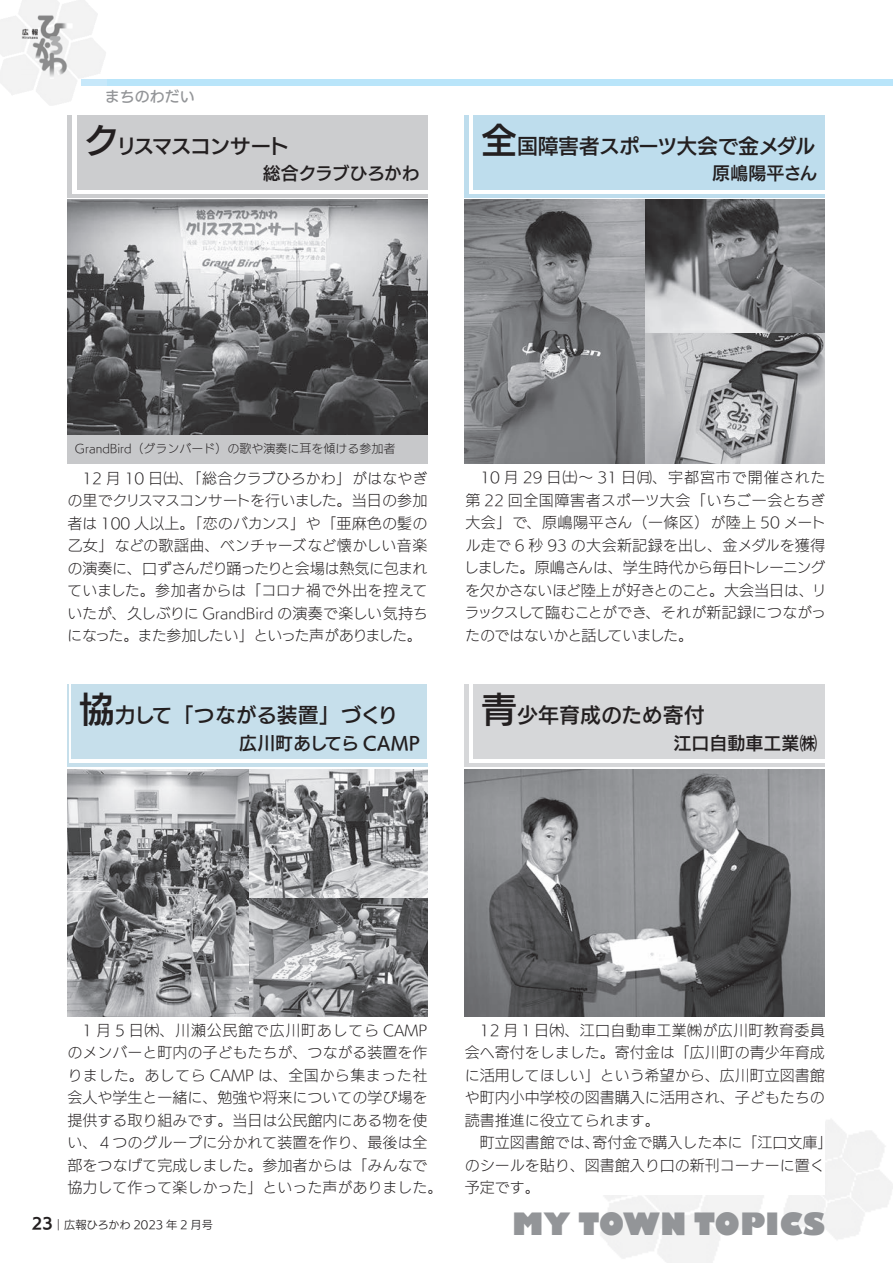
<style>
.page{position:relative;width:893px;height:1263px;background:#fff}
.page>*{position:absolute;margin:0;border:0;box-sizing:border-box;transform-origin:0 0}
.t1{font:800 30px "Gill Sans";color:#939598}
.t2{font:21px "UD Kakugo Small Pr 6 N DB";letter-spacing:-.03em;color:#231f20}
.t3{font:21px "UD Kakugo Small Pr 6 N DB";color:#231f20}
.t4{font:21px "UD Kakugo Small Pr 6 N DB";letter-spacing:-.095em;color:#231f20}
.t5{font:18px "UD Kakugo Small Pr 6 N DB";color:#231f20}
.t6{font:15px/22.5px "UD Kakugo Small Pr 6 N L";color:#231f20;text-align:justify}
.t7{font:15px "UD Marugo Small Pr 6 N DB";color:#939598}
.t8{font:12px "UD Kakugo Small Pr 6 N L";color:#231f20}
.t9{font:11.25px "UD Kakugo Small Pr 6 N R";color:#231f20}
.s1{font-size:36px}
.s2{font-family:"UD Kakugo Small Pr 6 N B";font-size:15px}
</style>
<div class="page">
<img style="left:465px;top:770px;width:360px;height:246px">
<img style="left:67px;top:200px;width:360px;height:235px">
<img style="left:465px;top:200px;width:360px;height:263px">
<div style="left:67px;top:685px;width:360px;height:82px;background:#c6dfeb"></div>
<div style="left:69px;top:685px;width:358px;height:78px;background:#fff"></div>
<div style="left:71px;top:685px;width:356px;height:74px;background:#c6dfeb"></div>
<div style="left:465px;top:685px;width:360px;height:82px;background:#d6d7d9"></div>
<div style="left:469px;top:685px;width:356px;height:78px;background:#fff"></div>
<div style="left:474px;top:685px;width:351px;height:74px;background:#d6d7d9"></div>
<svg style="left:67px;top:115px;width:360px;height:83px;fill:#cccdcf"></svg>
<svg style="left:72px;top:115px;width:355px;height:78px"></svg>
<div style="left:77px;top:115px;width:350px;height:74px;background:#cccdcf"></div>
<svg style="left:465px;top:115px;width:360px;height:83px;fill:#bedded"></svg>
<svg style="left:469px;top:115px;width:356px;height:78px"></svg>
<div style="left:474px;top:115px;width:351px;height:74px;background:#bedded"></div>
<div style="left:67px;top:435px;width:360px;height:28px;background:#c7c8ca"></div>
<img style="left:67px;top:770px;width:360px;height:246px">
<div style="left:82px;top:79px;width:811px;height:7px;background:#b9e5fa"></div>
<img style="left:82px;top:79px;width:24px;height:7px">
<img style="left:22px;top:15px;width:51px;height:64px">
<p class="t7" style="left:105px;top:88px;width:91px">まちのわだい</p>
<h2 class="t4" style="left:84px;top:134px;width:207px"><span class="s1">ク</span>リスマスコンサート</h2>
<p class="t5" style="left:263px;top:163px;width:158px">総合クラブひろかわ</p>
<h2 class="t2" style="left:481px;top:134px;width:336px"><span class="s1">全</span>国障害者スポーツ大会で金メダル</h2>
<p class="t5" style="left:712px;top:163px;width:107px">原嶋陽平さん</p>
<p class="t8" style="left:75px;top:437px;width:322px">GrandBird（グランバード）の歌や演奏に耳を傾ける参加者</p>
<p class="t6" style="left:67px;top:466px;width:362px">　12 月 10 日㈯、「総合クラブひろかわ」がはなやぎの里でクリスマスコンサートを行いました。当日の参加者は 100 人以上。「恋のバカンス」や「亜麻色の髪の乙女」などの歌謡曲、ベンチャーズなど懐かしい音楽の演奏に、口ずさんだり踊ったりと会場は熱気に包まれていました。参加者からは「コロナ禍で外出を控えていたが、久しぶりに GrandBird の演奏で楽しい気持ちになった。また参加したい」といった声がありました。</p>
<p class="t6" style="left:464px;top:465px;width:364px">　10 月 29 日㈯～ 31 日㈪、宇都宮市で開催された第 22 回全国障害者スポーツ大会「いちご一会とちぎ大会」で、原嶋陽平さん（一條区）が陸上 50 メートル走で 6 秒 93 の大会新記録を出し、金メダルを獲得しました。原嶋さんは、学生時代から毎日トレーニングを欠かさないほど陸上が好きとのこと。大会当日は、リラックスして臨むことができ、それが新記録につながったのではないかと話していました。</p>
<h2 class="t2" style="left:79px;top:704px;width:321px"><span class="s1">協</span>力して「つながる装置」づくり</h2>
<p class="t5" style="left:239px;top:733px;width:182px">広川町あしてら CAMP</p>
<h2 class="t3" style="left:481px;top:704px;width:225px"><span class="s1">青</span>少年育成のため寄付</h2>
<p class="t5" style="left:673px;top:733px;width:145px">江口自動車工業㈱</p>
<p class="t6" style="left:67px;top:1018px;width:376px;text-align:left;text-indent:15px">1 月 5 日㈭、川瀬公民館で広川町あしてら CAMPのメンバーと町内の子どもたちが、つながる装置を作りました。あしてら CAMP は、全国から集まった社会人や学生と一緒に、勉強や将来についての学び場を提供する取り組みです。当日は公民館内にある物を使い、４つのグループに分かれて装置を作り、最後は全部をつなげて完成しました。参加者からは「みんなで協力して作って楽しかった」といった声がありました。</p>
<p class="t9" style="left:32px;top:1219px;width:183px"><span class="s2">23</span>︱広報ひろかわ 2023 年 2 月号</p>
<p class="t6" style="left:465px;top:1018px;width:369px;text-align:left">　12 月１日㈭、江口自動車工業㈱が広川町教育委員会へ寄付をしました。寄付金は「広川町の青少年育成に活用してほしい」という希望から、広川町立図書館や町内小中学校の図書購入に活用され、子どもたちの読書推進に役立てられます。<br>　町立図書館では、寄付金で購入した本に「江口文庫」のシールを貼り、図書館入り口の新刊コーナーに置く予定です。</p>
<h1 class="t1" style="left:512px;top:1205px;width:314px">MY TOWN TOPICS</h1>
</div>
